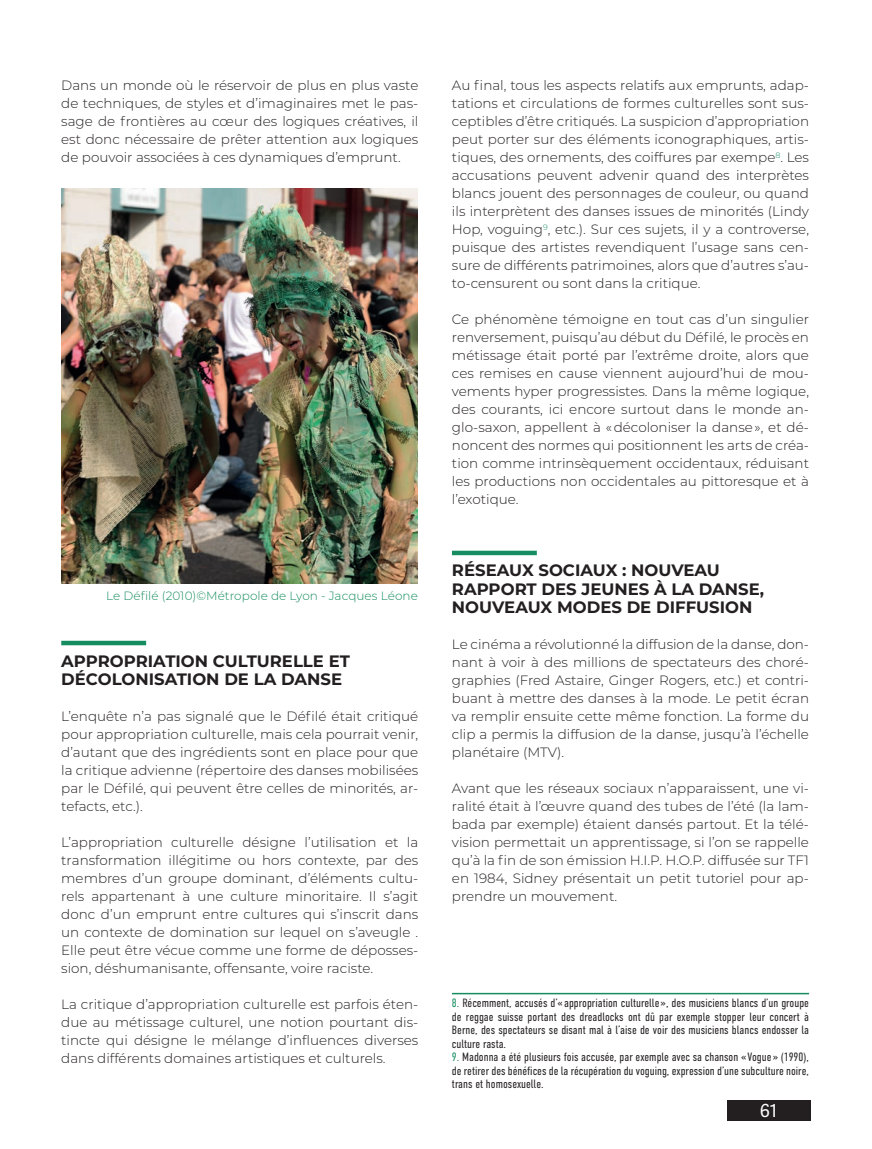
<style>
.page{position:relative;width:872px;height:1149px;background:#fff}
.page>*{position:absolute;margin:0;border:0;box-sizing:border-box;transform-origin:0 0}
.t1{font:18px "Adelle Sans";color:#fff}
.t2{font:700 16.5px/18px "Montserrat";color:#231f20}
.t3{font:300 13.5px/18px "Montserrat";color:#231f20;text-align:justify}
.t4{font:300 12px/13.5px "DIN Condensed";color:#231f20;text-align:justify}
.t5{font:300 12px "Montserrat";letter-spacing:.005em;color:#168d60}
.s1{color:#168d60}
</style>
<div class="page">
<div style="left:727px;top:1099px;width:83px;height:21px;background:#231f20"></div>
<div style="left:452px;top:550px;width:85px;height:5px;background:#168d60"></div>
<hr style="left:452px;top:992px;width:357px;height:2px;background:#168d60">
<div style="left:61px;top:640px;width:85px;height:5px;background:#168d60"></div>
<img style="left:61px;top:189px;width:357px;height:394px">
<p class="t3" style="left:61px;top:76px;width:359px">Dans un monde où le réservoir de plus en plus vaste de techniques, de styles et d’imaginaires met le pas&shy;sage de frontières au cœur des logiques créatives, il est donc nécessaire de prêter attention aux logiques de pouvoir associées à ces dynamiques d’emprunt.</p>
<p class="t5" style="left:106px;top:587px;width:313px">Le Défilé (2010)©Métropole de Lyon - Jacques Léone</p>
<p class="t2" style="left:61px;top:650px;width:290px">APPROPRIATION CULTURELLE ET<br>DÉCOLONISATION DE LA DANSE</p>
<p class="t3" style="left:61px;top:706px;width:358px">L’enquête n’a pas signalé que le Défilé était critiqué pour appropriation culturelle, mais cela pourrait venir, d’autant que des ingrédients sont en place pour que la critique advienne (répertoire des danses mobilisées par le Défilé, qui peuvent être celles de minorités, ar&shy;tefacts, etc.).</p>
<p class="t3" style="left:61px;top:832px;width:358px">L’appropriation culturelle désigne l’utilisation et la transformation illégitime ou hors contexte, par des membres d’un groupe dominant, d’éléments cultu&shy;rels appartenant à une culture minoritaire. Il s’agit donc d’un emprunt entre cultures qui s’inscrit dans un contexte de domination sur lequel on s’aveugle .<br>Elle peut être vécue comme une forme de déposses&shy;sion, déshumanisante, offensante, voire raciste.</p>
<p class="t3" style="left:61px;top:994px;width:358px">La critique d’appropriation culturelle est parfois éten&shy;due au métissage culturel, une notion pourtant dis&shy;tincte qui désigne le mélange d’influences diverses dans différents domaines artistiques et culturels.</p>
<p class="t3" style="left:452px;top:76px;width:358px">Au final, tous les aspects relatifs aux emprunts, adap&shy;tations et circulations de formes culturelles sont sus&shy;ceptibles d’être critiqués. La suspicion d’appropriation peut porter sur des éléments iconographiques, artis&shy;tiques, des ornements, des coiffures par exempe<sup>8</sup>. Les accusations peuvent advenir quand des interprètes blancs jouent des personnages de couleur, ou quand ils interprètent des danses issues de minorités (Lindy Hop, voguing<sup>9</sup>, etc.). Sur ces sujets, il y a controverse, puisque des artistes revendiquent l’usage sans cen&shy;sure de différents patrimoines, alors que d’autres s’au&shy;to-censurent ou sont dans la critique.</p>
<p class="t3" style="left:452px;top:310px;width:358px">Ce phénomène témoigne en tout cas d’un singulier renversement, puisqu’au début du Défilé, le procès en métissage était porté par l’extrême droite, alors que ces remises en cause viennent aujourd’hui de mou&shy;vements hyper progressistes. Dans la même logique, des courants, ici encore surtout dans le monde an&shy;glo-saxon, appellent à « décoloniser la danse », et dé&shy;noncent des normes qui positionnent les arts de créa&shy;tion comme intrinsèquement occidentaux, réduisant les productions non occidentales au pittoresque et à l’exotique.</p>
<p class="t2" style="left:452px;top:560px;width:314px">RÉSEAUX SOCIAUX : NOUVEAU<br>RAPPORT DES JEUNES À LA DANSE,<br>NOUVEAUX MODES DE DIFFUSION</p>
<p class="t3" style="left:452px;top:634px;width:359px">Le cinéma a révolutionné la diffusion de la danse, don&shy;nant à voir à des millions de spectateurs des choré&shy;graphies (Fred Astaire, Ginger Rogers, etc.) et contri&shy;buant à mettre des danses à la mode. Le petit écran va remplir ensuite cette même fonction. La forme du clip a permis la diffusion de la danse, jusqu’à l’échelle planétaire (MTV).</p>
<p class="t3" style="left:452px;top:778px;width:359px">Avant que les réseaux sociaux n’apparaissent, une vi&shy;ralité était à l’œuvre quand des tubes de l’été (la lam&shy;bada par exemple) étaient dansés partout. Et la télé&shy;vision permettait un apprentissage, si l’on se rappelle qu’à la fin de son émission H.I.P. H.O.P. diffusée sur TF1 en 1984, Sidney présentait un petit tutoriel pour ap&shy;prendre un mouvement.</p>
<p class="t4" style="left:452px;top:995px;width:359px"><span class="s1">8.</span> Récemment, accusés d’« appropriation culturelle », des musiciens blancs d’un groupe de reggae suisse portant des dreadlocks ont dû par exemple stopper leur concert à Berne, des spectateurs se disant mal à l’aise de voir des musiciens blancs endosser la culture rasta.</p>
<p class="t4" style="left:452px;top:1049px;width:358px"><span class="s1">9.</span> Madonna a été plusieurs fois accusée, par exemple avec sa chanson « Vogue » (1990), de retirer des bénéfices de la récupération du voguing, expression d’une subculture noire, trans et homosexuelle.</p>
<h1 class="t1" style="left:760px;top:1097px;width:19px">61</h1>
</div>
